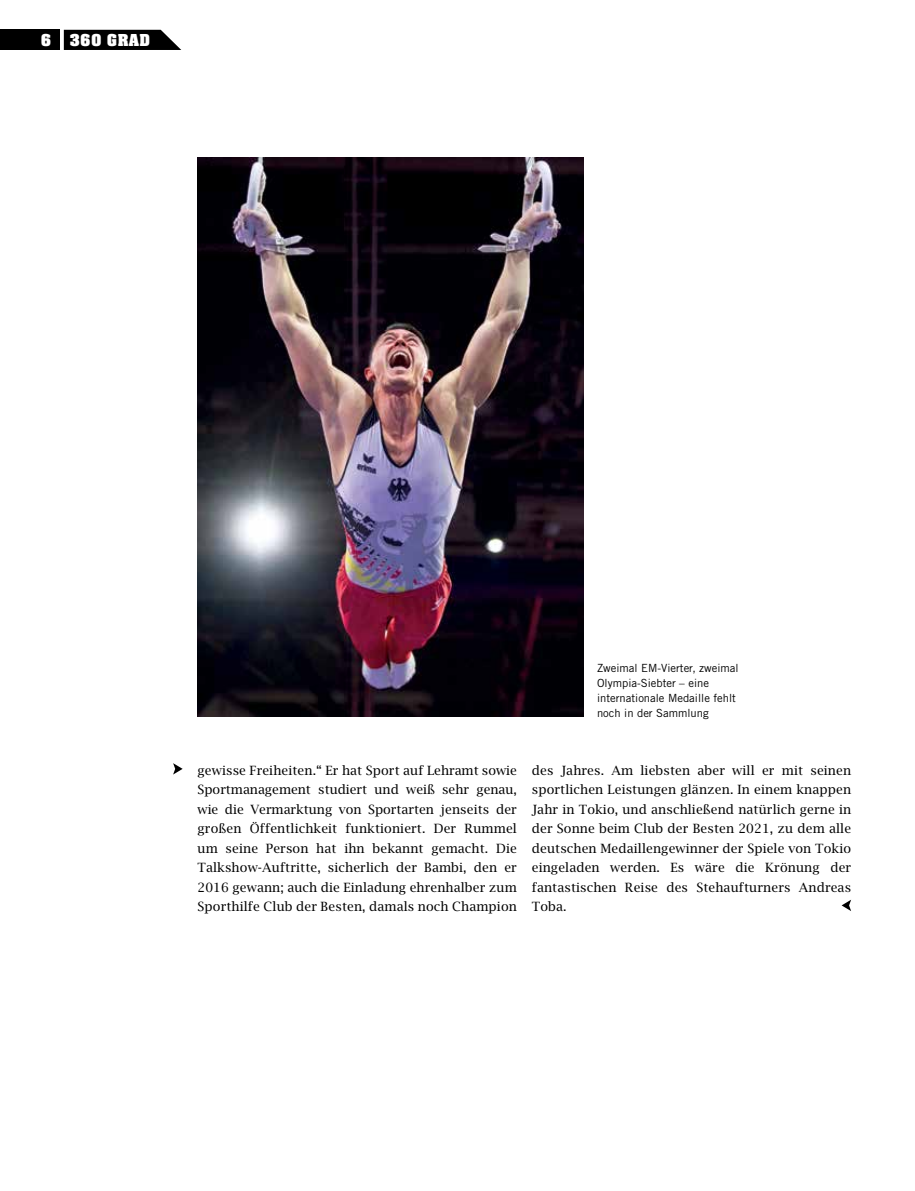
<style>
.page{position:relative;width:915px;height:1191px;background:#fff}
.page>*{position:absolute;margin:0;border:0;box-sizing:border-box;transform-origin:0 0}
.t1{font:700 18px "Neue Aachen Pro";letter-spacing:.02em;color:#fff}
.t2{font:12.75px/19.5px "Lucida Bright";letter-spacing:.01em;color:#000;text-align:justify}
.t3{font:11.25px/15px "Trade Gothic LT Std";color:#000}
</style>
<div class="page">
<img style="left:197px;top:157px;width:386px;height:559px">
<svg style="left:173px;top:763px;width:9px;height:11px"></svg>
<svg style="left:841px;top:900px;width:9px;height:11px"></svg>
<div style="left:0;top:30px;width:60px;height:20px;background:#000"></div>
<svg style="left:64px;top:30px;width:117px;height:20px;background:#151515"></svg>
<h1 class="t1" style="left:41px;top:30px;width:111px">6 360 Grad</h1>
<p class="t3" style="left:597px;top:660px;width:143px">Zweimal EM-Vierter, zweimal<br>Olympia-Siebter – eine internationale Medaille fehlt noch in der Sammlung</p>
<p class="t2" style="left:197px;top:760px;width:321px">gewisse Freiheiten.“ Er hat Sport auf Lehramt sowie Sportmanagement studiert und weiß sehr genau, wie die Vermarktung von Sportarten jenseits der großen Öffentlichkeit funktioniert. Der Rummel um seine Person hat ihn bekannt gemacht. Die Talkshow-Auftritte, sicherlich der Bambi, den er 2016 gewann; auch die Einladung ehrenhalber zum Sporthilfe Club der Besten, damals noch Champion</p>
<p class="t2" style="left:531px;top:760px;width:321px">des Jahres. Am liebsten aber will er mit seinen sportlichen Leistungen glänzen. In einem knappen Jahr in Tokio, und anschließend natürlich gerne in der Sonne beim Club der Besten 2021, zu dem alle deutschen Medaillengewinner der Spiele von Tokio eingeladen werden. Es wäre die Krönung der fantastischen Reise des Stehaufturners Andreas Toba.</p>
</div>
